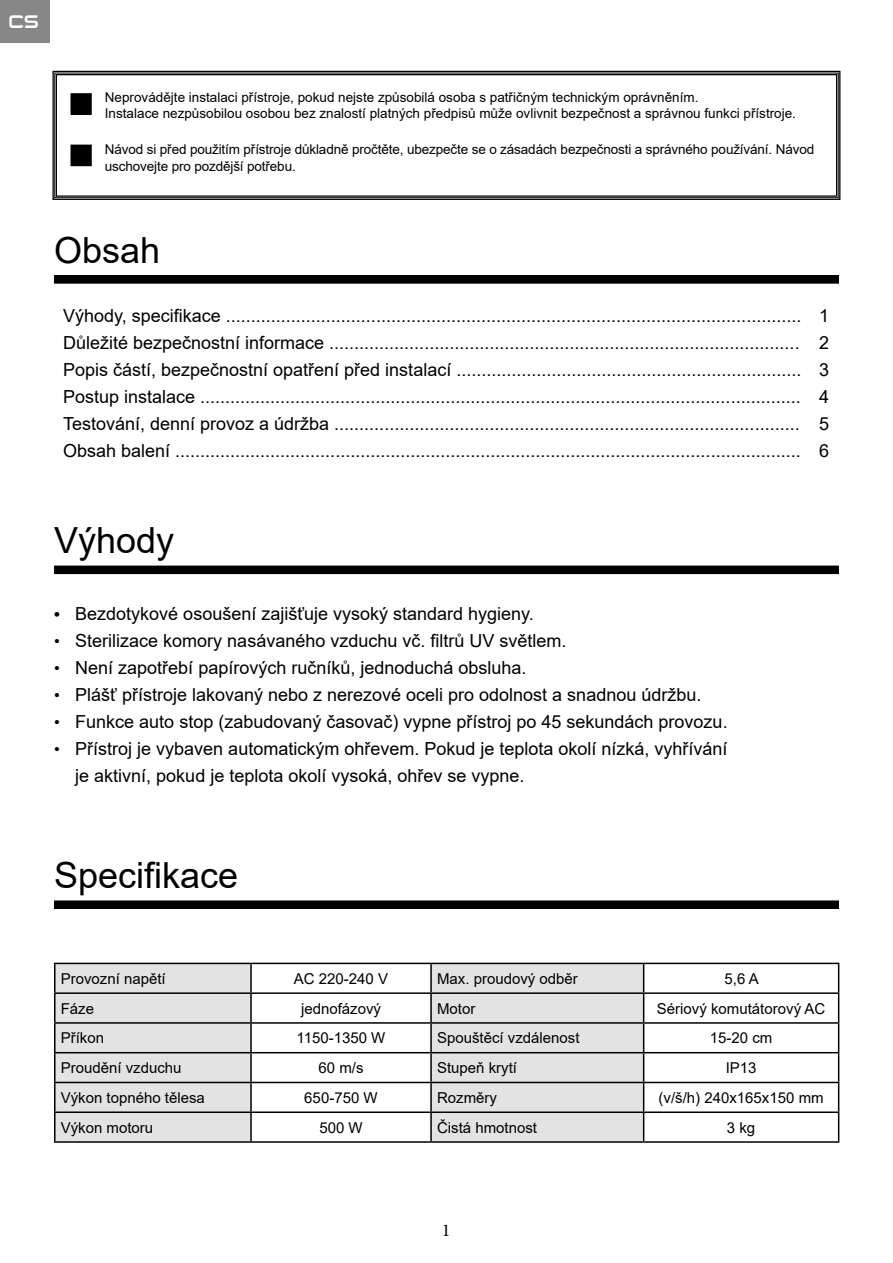
<style>
.page{position:relative;width:893px;height:1263px;background:#fff}
.page>*{position:absolute;margin:0;border:0;box-sizing:border-box;transform-origin:0 0}
.t1{font:36px "Arial";color:#000}
.t2{font:18px/27px "Arial";color:#000;text-align:justify}
.t3{font:18px "Sui Generis Rg";color:#fff}
.t4{font:18px "Minion Pro";color:#000}
.t5{font:15px "Arial";color:#000}
.t6{font:13.5px/16.2px "Arial";color:#000}
.s1{font-weight:700;font-size:16.5px}
.s2{font-size:16.5px}
</style>
<div class="page">
<div style="left:0;top:0;width:50px;height:43px;background:#878787"></div>
<svg style="left:52px;top:70px;width:789px;height:130px"></svg>
<div style="left:56px;top:74px;width:781px;height:123px;border:1px solid #000"></div>
<div style="left:71px;top:94px;width:20px;height:20px;background:#000"></div>
<div style="left:71px;top:93px;width:21px;height:22px;border:2px solid #000"></div>
<div style="left:71px;top:145px;width:20px;height:20px;background:#000"></div>
<div style="left:71px;top:145px;width:21px;height:21px;border:2px solid #000"></div>
<div style="left:55px;top:566px;width:783px;height:7px;background:#000"></div>
<div style="left:54px;top:566px;width:785px;height:8px;border:2px solid #000"></div>
<div style="left:55px;top:901px;width:783px;height:7px;background:#000"></div>
<div style="left:54px;top:900px;width:785px;height:9px;border:2px solid #000"></div>
<div style="left:56px;top:964px;width:194px;height:177px;background:#e3e3e3"></div>
<hr style="left:54px;top:963px;width:197px;height:1px;background:#000">
<hr style="left:54px;top:964px;width:2px;height:28px;background:#000">
<hr style="left:251px;top:963px;width:180px;height:1px;background:#000">
<hr style="left:250px;top:964px;width:2px;height:28px;background:#000">
<hr style="left:430px;top:964px;width:2px;height:28px;background:#000">
<hr style="left:644px;top:963px;width:195px;height:1px;background:#000">
<hr style="left:54px;top:992px;width:197px;height:2px;background:#000">
<hr style="left:54px;top:994px;width:2px;height:28px;background:#000">
<hr style="left:251px;top:992px;width:180px;height:2px;background:#000">
<hr style="left:250px;top:994px;width:2px;height:28px;background:#000">
<hr style="left:430px;top:994px;width:2px;height:28px;background:#000">
<hr style="left:644px;top:992px;width:195px;height:2px;background:#000">
<hr style="left:54px;top:1022px;width:197px;height:2px;background:#000">
<hr style="left:54px;top:1024px;width:2px;height:28px;background:#000">
<hr style="left:251px;top:1022px;width:180px;height:2px;background:#000">
<hr style="left:250px;top:1024px;width:2px;height:28px;background:#000">
<hr style="left:430px;top:1024px;width:2px;height:28px;background:#000">
<hr style="left:644px;top:1022px;width:195px;height:2px;background:#000">
<hr style="left:54px;top:1052px;width:197px;height:1px;background:#000">
<hr style="left:54px;top:1053px;width:2px;height:29px;background:#000">
<hr style="left:251px;top:1052px;width:180px;height:1px;background:#000">
<hr style="left:250px;top:1053px;width:2px;height:29px;background:#000">
<hr style="left:430px;top:1053px;width:2px;height:29px;background:#000">
<hr style="left:644px;top:1052px;width:195px;height:1px;background:#000">
<hr style="left:54px;top:1082px;width:197px;height:1px;background:#000">
<hr style="left:54px;top:1083px;width:2px;height:28px;background:#000">
<hr style="left:251px;top:1082px;width:180px;height:1px;background:#000">
<hr style="left:250px;top:1083px;width:2px;height:28px;background:#000">
<hr style="left:430px;top:1083px;width:2px;height:28px;background:#000">
<hr style="left:644px;top:1082px;width:195px;height:1px;background:#000">
<hr style="left:54px;top:1111px;width:197px;height:2px;background:#000">
<hr style="left:54px;top:1113px;width:2px;height:28px;background:#000">
<hr style="left:251px;top:1111px;width:180px;height:2px;background:#000">
<hr style="left:250px;top:1113px;width:2px;height:28px;background:#000">
<hr style="left:430px;top:1113px;width:2px;height:28px;background:#000">
<hr style="left:644px;top:1111px;width:195px;height:2px;background:#000">
<svg style="left:431px;top:963px;width:213px;height:178px;background:#d5d5d5"></svg>
<svg style="left:838px;top:964px;width:1px;height:177px"></svg>
<hr style="left:54px;top:1141px;width:197px;height:2px;background:#000">
<hr style="left:251px;top:1141px;width:180px;height:2px;background:#000">
<hr style="left:431px;top:1141px;width:213px;height:2px;background:#000">
<hr style="left:644px;top:1141px;width:195px;height:2px;background:#000">
<div style="left:55px;top:276px;width:783px;height:7px;background:#000"></div>
<div style="left:54px;top:275px;width:785px;height:9px;border:2px solid #000"></div>
<p class="t3" style="left:9px;top:11px;width:32px">CS</p>
<p class="t6" style="left:105px;top:89px;width:693px">Neprovádějte instalaci přístroje, pokud nejste způsobilá osoba s patřičným technickým oprávněním.<br>Instalace nezpůsobilou osobou bez znalostí platných předpisů může ovlivnit bezpečnost a správnou funkci přístroje.</p>
<p class="t6" style="left:105px;top:141px;width:711px">Návod si před použitím přístroje důkladně pročtěte, ubezpečte se o zásadách bezpečnosti a správného používání. Návod uschovejte pro pozdější potřebu.</p>
<h1 class="t1" style="left:54px;top:225px;width:108px">Obsah</h1>
<p class="t2" style="left:63px;top:302px;width:768px">Výhody, specifikace ................................................................................................................... 1<br>Důležité bezpečnostní informace .............................................................................................. 2<br>Popis částí, bezpečnostní opatření před instalací ..................................................................... 3<br>Postup instalace ........................................................................................................................ 4<br>Testování, denní provoz a údržba ............................................................................................. 5<br>Obsah balení ............................................................................................................................. 6</p>
<h1 class="t1" style="left:54px;top:516px;width:122px">Výhody</h1>
<p class="t2" style="left:54px;top:600px;width:481px"><span class="s1">•</span> Bezdotykové osoušení zajišťuje vysoký standard hygieny.</p>
<p class="t2" style="left:54px;top:627px;width:514px"><span class="s2">•</span> Sterilizace komory nasávaného vzduchu vč. filtrů UV světlem.</p>
<p class="t2" style="left:54px;top:654px;width:474px"><span class="s2">•</span> Není zapotřebí papírových ručníků, jednoduchá obsluha.</p>
<p class="t2" style="left:54px;top:681px;width:649px"><span class="s2">•</span> Plášť přístroje lakovaný nebo z nerezové oceli pro odolnost a snadnou údržbu.</p>
<p class="t2" style="left:54px;top:708px;width:675px"><span class="s2">•</span> Funkce auto stop (zabudovaný časovač) vypne přístroj po 45 sekundách provozu.</p>
<p class="t2" style="left:75px;top:735px;width:654px;text-indent:-21px"><span class="s2">•</span> Přístroj je vybaven automatickým ohřevem. Pokud je teplota okolí nízká, vyhřívání je aktivní, pokud je teplota okolí vysoká, ohřev se vypne.</p>
<h1 class="t1" style="left:54px;top:851px;width:186px">Specifikace</h1>
<p class="t5" style="left:61px;top:968px;width:107px">Provozní napětí</p>
<p class="t5" style="left:294px;top:968px;width:96px">AC 220-240 V</p>
<p class="t5" style="left:437px;top:968px;width:142px">Max. proudový odběr</p>
<p class="t5" style="left:724px;top:968px;width:36px">5,6 A</p>
<p class="t5" style="left:61px;top:998px;width:35px">Fáze</p>
<p class="t5" style="left:301px;top:998px;width:82px">jednofázový</p>
<p class="t5" style="left:437px;top:998px;width:40px">Motor</p>
<p class="t5" style="left:657px;top:998px;width:170px">Sériový komutátorový AC</p>
<p class="t5" style="left:61px;top:1028px;width:45px">Příkon</p>
<p class="t5" style="left:297px;top:1028px;width:90px">1150-1350 W</p>
<p class="t5" style="left:437px;top:1028px;width:144px">Spouštěcí vzdálenost</p>
<p class="t5" style="left:710px;top:1028px;width:64px">15-20 cm</p>
<p class="t5" style="left:61px;top:1057px;width:122px">Proudění vzduchu</p>
<p class="t5" style="left:318px;top:1057px;width:47px">60 m/s</p>
<p class="t5" style="left:437px;top:1057px;width:82px">Stupeň krytí</p>
<p class="t5" style="left:726px;top:1057px;width:32px">IP13</p>
<p class="t5" style="left:61px;top:1087px;width:146px">Výkon topného tělesa</p>
<p class="t5" style="left:304px;top:1087px;width:75px">650-750 W</p>
<p class="t5" style="left:437px;top:1087px;width:61px">Rozměry</p>
<p class="t5" style="left:659px;top:1087px;width:167px">(v/š/h) 240x165x150 mm</p>
<p class="t5" style="left:61px;top:1117px;width:94px">Výkon motoru</p>
<p class="t5" style="left:319px;top:1117px;width:45px">500 W</p>
<p class="t5" style="left:437px;top:1117px;width:102px">Čistá hmotnost</p>
<p class="t5" style="left:727px;top:1117px;width:30px">3 kg</p>
<p class="t4" style="left:442px;top:1219px;width:10px">1</p>
</div>
